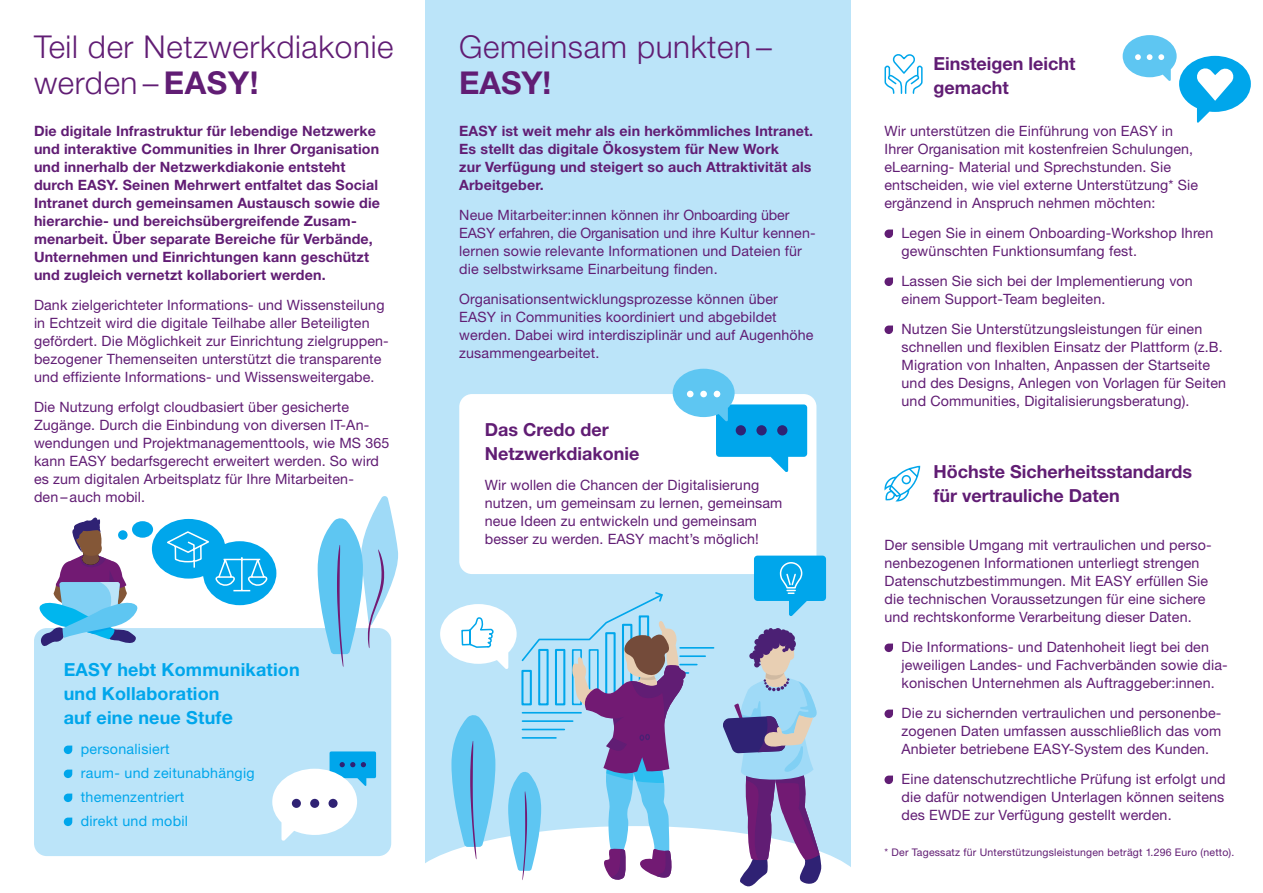
<style>
.page{position:relative;width:1263px;height:893px;background:#fff}
.page>*{position:absolute;margin:0;border:0;box-sizing:border-box;transform-origin:0 0}
.t1{font:300 31.5px/36px "Helvetica Neue LT Std";letter-spacing:.02em;color:#611d74}
.t2{font:700 31.5px "Helvetica Neue LT Std";color:#611d74}
.t3{font:700 18px/24px "Helvetica Neue LT Std";color:#611d74}
.t4{font:700 18px/24px "Helvetica Neue LT Std";letter-spacing:.01em;color:#00a6eb}
.t5{font:14.25px/18px "Helvetica Neue LT Std";letter-spacing:.01em;color:#611d74}
.t6{font:700 14.25px/18px "Helvetica Neue LT Std";letter-spacing:.01em;color:#611d74}
.t7{font:14.25px/24px "Helvetica Neue LT Std";letter-spacing:.02em;color:#00a6eb}
.t8{font:10.5px "Helvetica Neue LT Std";letter-spacing:.02em;color:#611d74}
.s1{font-weight:700}
.s2{font-size:19.5px}
</style>
<div class="page">
<div style="left:203px;top:541px;width:73px;height:64px;background:#00a6eb;border-radius:50%"></div>
<div style="left:425px;top:0;width:425px;height:893px;background:#bbe4f9"></div>
<div style="left:34px;top:628px;width:357px;height:228px;background:#bbe4f9;border-radius:13px"></div>
<svg style="left:884px;top:230px;width:9px;height:8px"></svg>
<svg style="left:884px;top:278px;width:9px;height:8px"></svg>
<svg style="left:884px;top:326px;width:9px;height:8px"></svg>
<svg style="left:64px;top:746px;width:8px;height:8px"></svg>
<svg style="left:64px;top:770px;width:8px;height:8px"></svg>
<svg style="left:64px;top:794px;width:8px;height:8px"></svg>
<svg style="left:64px;top:818px;width:8px;height:8px"></svg>
<svg style="left:884px;top:644px;width:9px;height:8px"></svg>
<svg style="left:884px;top:710px;width:9px;height:8px"></svg>
<svg style="left:884px;top:776px;width:9px;height:8px"></svg>
<div style="left:459px;top:394px;width:357px;height:180px;background:#fff;border-radius:13px"></div>
<svg style="left:37px;top:517px;width:102px;height:129px"></svg>
<svg style="left:884px;top:467px;width:37px;height:35px"></svg>
<svg style="left:884px;top:54px;width:39px;height:40px"></svg>
<svg style="left:272px;top:751px;width:104px;height:90px"></svg>
<div style="left:328px;top:799px;width:10px;height:9px;background:#2f2274;border-radius:50%"></div>
<div style="left:310px;top:799px;width:9px;height:9px;background:#2f2274;border-radius:50%"></div>
<div style="left:292px;top:799px;width:9px;height:9px;background:#2f2274;border-radius:50%"></div>
<svg style="left:1123px;top:35px;width:128px;height:88px"></svg>
<svg style="left:673px;top:369px;width:134px;height:103px"></svg>
<svg style="left:318px;top:496px;width:81px;height:171px"></svg>
<svg style="left:425px;top:556px;width:426px;height:337px"></svg>
<div style="left:152px;top:519px;width:73px;height:60px;background:#00a6eb;border-radius:50%"></div>
<svg style="left:164px;top:530px;width:103px;height:62px"></svg>
<div style="left:132px;top:521px;width:21px;height:17px;background:#00a6eb;border-radius:50%"></div>
<div style="left:118px;top:530px;width:10px;height:10px;background:#00a6eb;border-radius:50%"></div>
<h1 class="t1" style="left:34px;top:28px;width:361px">Teil der Netzwerkdiakonie werden – <span class="s1">EASY!</span></h1>
<p class="t6" style="left:34px;top:122px;width:347px">Die digitale Infrastruktur für lebendige Netzwerke und interaktive Communities in Ihrer Organisation und innerhalb der Netzwerkdiakonie entsteht durch EASY. Seinen Mehrwert entfaltet das Social Intranet durch gemeinsamen Austausch sowie die hierarchie- und bereichsübergreifende Zusam&shy;menarbeit. Über separate Bereiche für Verbände, Unternehmen und Einrichtungen kann geschützt und zugleich vernetzt kollaboriert werden.</p>
<p class="t5" style="left:34px;top:296px;width:356px">Dank zielgerichteter Informations- und Wissensteilung in Echtzeit wird die digitale Teilhabe aller Beteiligten gefördert. Die Möglichkeit zur Einrichtung zielgruppen&shy;bezogener Themenseiten unterstützt die transparente und effiziente Informations- und Wissensweitergabe.</p>
<p class="t5" style="left:34px;top:398px;width:357px">Die Nutzung erfolgt cloudbasiert über gesicherte Zugänge. Durch die Einbindung von diversen IT-An&shy;wendungen und Projektmanagementtools, wie MS 365 kann EASY bedarfsgerecht erweitert werden. So wird es zum digitalen Arbeitsplatz für Ihre Mitarbeiten-<br>den – auch mobil.</p>
<p class="t4" style="left:64px;top:657px;width:237px">EASY hebt Kommunikation und Kollaboration<br>auf eine neue Stuf<span class="s2">e</span></p>
<p class="t7" style="left:81px;top:737px;width:175px">personalisiert<br>raum- und zeitunabhängig themenzentriert<br>direkt und mobil</p>
<h1 class="t1" style="left:459px;top:28px;width:314px">Gemeinsam punkten –</h1>
<h1 class="t2" style="left:459px;top:63px;width:94px">EASY!</h1>
<p class="t6" style="left:459px;top:122px;width:355px">EASY ist weit mehr als ein herkömmliches Intranet.<br>Es stellt das digitale Ökosystem für New Work<br>zur Verfügung und steigert so auch Attraktivität als Arbeitgeber.</p>
<p class="t5" style="left:459px;top:206px;width:358px">Neue Mitarbeiter:innen können ihr Onboarding über EASY erfahren, die Organisation und ihre Kultur kennen&shy;lernen sowie relevante Informationen und Dateien für die selbstwirksame Einarbeitung finden.</p>
<p class="t5" style="left:459px;top:290px;width:356px">Organisationsentwicklungsprozesse können über EASY in Communities koordiniert und abgebildet werden. Dabei wird interdisziplinär und auf Augenhöhe zusammengearbeitet.</p>
<p class="t3" style="left:485px;top:417px;width:156px">Das Credo der<br>Netzwerkdiakonie</p>
<p class="t5" style="left:485px;top:476px;width:299px">Wir wollen die Chancen der Digitalisierung nutzen, um gemeinsam zu lernen, gemeinsam neue Ideen zu entwickeln und gemeinsam besser zu werden. EASY macht’s möglich!</p>
<p class="t3" style="left:933px;top:51px;width:143px">Einsteigen leicht gemacht</p>
<p class="t5" style="left:884px;top:122px;width:315px">Wir unterstützen die Einführung von EASY in Ihrer Organisation mit kostenfreien Schulungen, eLearning- Material und Sprechstunden. Sie entscheiden, wie viel externe Unterstützung* Sie ergänzend in Anspruch nehmen möchten:</p>
<p class="t5" style="left:901px;top:224px;width:313px">Legen Sie in einem Onboarding-Workshop Ihren gewünschten Funktionsumfang fest.</p>
<p class="t5" style="left:901px;top:272px;width:293px">Lassen Sie sich bei der Implementierung von einem Support-Team begleiten.</p>
<p class="t5" style="left:901px;top:320px;width:326px">Nutzen Sie Unterstützungsleistungen für einen schnellen und flexiblen Einsatz der Plattform (z.B.<br>Migration von Inhalten, Anpassen der Startseite und des Designs, Anlegen von Vorlagen für Seiten und Communities, Digitalisierungsberatung).</p>
<p class="t3" style="left:933px;top:459px;width:260px">Höchste Sicherheitsstandards für vertrauliche Daten</p>
<p class="t5" style="left:884px;top:536px;width:329px">Der sensible Umgang mit vertraulichen und perso&shy;nenbezogenen Informationen unterliegt strengen Datenschutzbestimmungen. Mit EASY erfüllen Sie die technischen Voraussetzungen für eine sichere und rechtskonforme Verarbeitung dieser Daten.</p>
<p class="t5" style="left:901px;top:638px;width:328px">Die Informations- und Datenhoheit liegt bei den jeweiligen Landes- und Fachverbänden sowie dia&shy;konischen Unternehmen als Auftraggeber:innen.</p>
<p class="t5" style="left:901px;top:704px;width:321px;text-align:justify">Die zu sichernden vertraulichen und personenbe&shy;zogenen Daten umfassen ausschließlich das vom Anbieter betriebene EASY-System des Kunden.</p>
<p class="t5" style="left:901px;top:770px;width:325px;text-align:justify">Eine datenschutzrechtliche Prüfung ist erfolgt und die dafür notwendigen Unterlagen können seitens des EWDE zur Verfügung gestellt werden.</p>
<p class="t8" style="left:884px;top:846px;width:351px">* Der Tagessatz für Unterstützungsleistungen beträgt 1.296 Euro (netto).</p>
</div>
